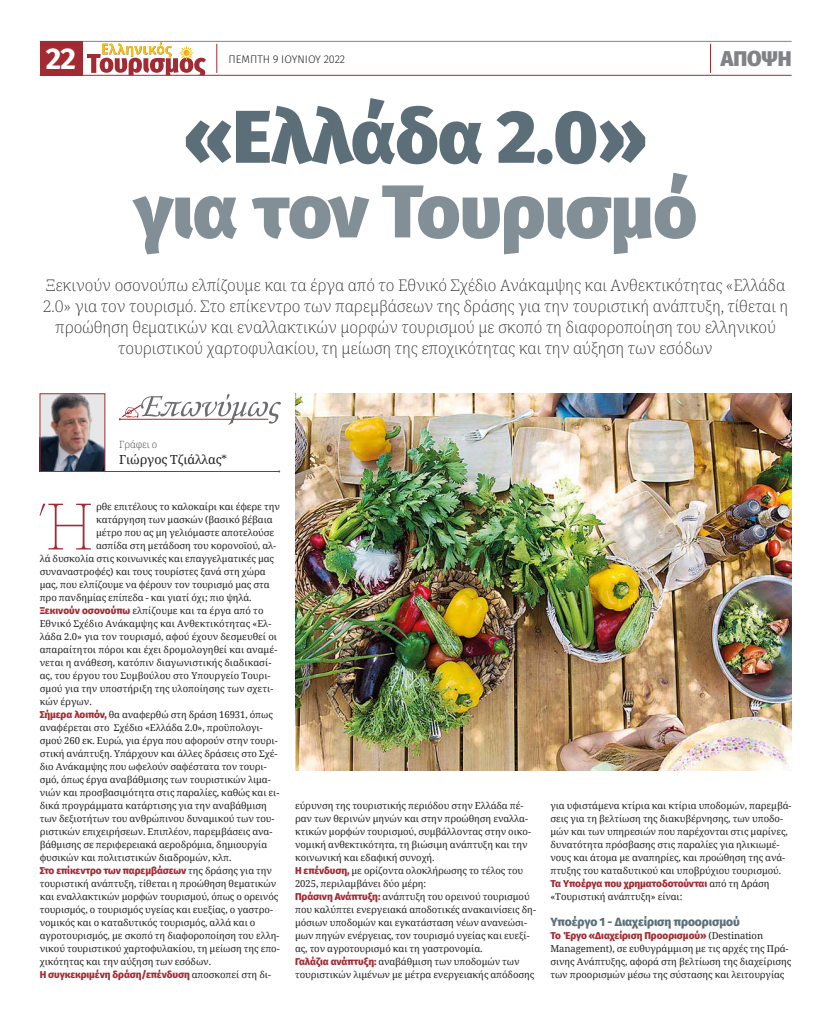
<style>
.page{position:relative;width:820px;height:1021px;background:#fff}
.page>*{position:absolute;margin:0;border:0;box-sizing:border-box;transform-origin:0 0}
._1_TITLOS_52{font:800 74.6px/74.6px "Fira Sans";letter-spacing:-.005em;color:#828f96;text-align:center}
._4_ARTHRA_ARXIGRAMMA{font:100 64.1px "Noto Serif";color:#a22b33}
.t1{font:700 30px "Fira Sans";color:#fff}
.t2{font:900 21px "Fira Sans";letter-spacing:.005em;color:#808285}
._1_YPOTITLOS{font:200 16px/21px "Noto Serif";letter-spacing:-.01em;color:#231f20;text-align:center}
._1_YPOTITLOS-2{font:12.5px "Noto Serif";letter-spacing:-.01em;color:#231f20}
._1_MESOTITLOS{font:800 12px "Fira Sans";letter-spacing:-.005em;color:#5c6f78}
.t3{font:300 11px "Fira Sans";color:#231f20}
._4__ARTHRA_KEIMENO{font:800 10px "Fira Sans";letter-spacing:-.005em;color:#a22b33}
._1_YPOTITLOS-3{font:200 10px "Noto Serif";letter-spacing:-.01em;color:#231f20}
._4__ARTHRA_KEIMENO-2{font:9.5px/13px "Noto Serif";letter-spacing:-.01em;color:#231f20}
._4_ARTHRA_ARXIGRAMMA-2{font:9.5px "Noto Serif";letter-spacing:-.01em;color:#231f20}
.s1{color:#5c6f78}
.s2{font-size:11px}
.s3{font-family:"Fira Sans";font-weight:800;font-size:10px;color:#a22b33}
.s4{font-family:"Noto Serif";font-weight:400;font-size:9.5px;color:#231f20}
</style>
<div class="page">
<hr style="left:40px;top:41px;width:751px;height:1px;background:#808285">
<svg style="left:87px;top:42px;width:119px;height:33px"></svg>
<div style="left:40px;top:41px;width:42px;height:35px;background:#a22b33"></div>
<hr style="left:40px;top:75px;width:751px;height:1px;background:#a22b33">
<svg style="left:216px;top:44px;width:1px;height:29px"></svg>
<svg style="left:710px;top:44px;width:1px;height:29px"></svg>
<img style="left:295px;top:393px;width:496px;height:377px">
<hr style="left:60px;top:471px;width:219px;height:1px;background:#a22b33">
<img style="left:42px;top:395px;width:61px;height:75px">
<div style="left:40px;top:393px;width:65px;height:79px;border:1px solid #a22b33"></div>
<svg style="left:119px;top:394px;width:162px;height:31px"></svg>
<h3 class="t1" style="left:46px;top:33px;width:32px">22</h3>
<p class="t3" style="left:228px;top:52px;width:118px">ΠΕΜΠΤΗ 9 ΙΟΥΝΙΟΥ 2022</p>
<h3 class="t2" style="left:720px;top:40px;width:72px">ΑΠΟΨΗ</h3>
<p class="_1_TITLOS_52" style="left:134px;top:92px;width:564px"><span class="s1">«Ελλάδα 2.0» </span>για τον Τουρισμό</p>
<p class="_1_YPOTITLOS" style="left:43px;top:275px;width:746px">Ξεκινούν οσονούπω ελπίζουμε και τα έργα από το Εθνικό Σχέδιο Ανάκαμψης και Ανθεκτικότητας «Ελλάδα 2.0» για τον τουρισμό. Στο επίκεντρο των παρεμβάσεων της δράσης για την τουριστική ανάπτυξη, τίθεται η προώθηση θεματικών και εναλλακτικών μορφών τουρισμού με σκοπό τη διαφοροποίηση του ελληνικού τουριστικού χαρτοφυλακίου, τη μείωση της εποχικότητας και την αύξηση των εσόδων</p>
<p class="_1_YPOTITLOS-3" style="left:119px;top:438px;width:39px">Γράφει o</p>
<p class="_1_YPOTITLOS-2" style="left:119px;top:450px;width:109px">Γιώργος Τζιάλλας<span class="s2">*</span></p>
<p class="_4_ARTHRA_ARXIGRAMMA" style="left:40px;top:483px;width:56px">Ή</p>
<p class="_4_ARTHRA_ARXIGRAMMA-2" style="left:96px;top:500px;width:185px">ρθε επιτέλους το καλοκαίρι και έφερε την</p>
<p class="_4_ARTHRA_ARXIGRAMMA-2" style="left:96px;top:513px;width:178px">κατάργηση των μασκών (βασικό βέβαια</p>
<p class="_4_ARTHRA_ARXIGRAMMA-2" style="left:96px;top:526px;width:179px">μέτρο που ας μη γελιόμαστε αποτελούσε</p>
<p class="_4_ARTHRA_ARXIGRAMMA-2" style="left:96px;top:539px;width:181px">ασπίδα στη μετάδοση του κορονοϊού, αλ-</p>
<p class="_4_ARTHRA_ARXIGRAMMA-2" style="left:40px;top:552px;width:236px">λά δυσκολία στις κοινωνικές και επαγγελματικές μας</p>
<p class="_4_ARTHRA_ARXIGRAMMA-2" style="left:40px;top:565px;width:227px">συναναστροφές) και τους τουρίστες ξανά στη χώρα</p>
<p class="_4_ARTHRA_ARXIGRAMMA-2" style="left:40px;top:578px;width:231px">μας, που ελπίζουμε να φέρουν τον τουρισμό μας στα</p>
<p class="_4_ARTHRA_ARXIGRAMMA-2" style="left:40px;top:591px;width:213px">προ πανδημίας επίπεδα - και γιατί όχι; πιο ψηλά.</p>
<p class="_4__ARTHRA_KEIMENO-2" style="left:40px;top:604px;width:239px"><span class="s3">Ξεκινούν οσονούπω</span> ελπίζουμε και τα έργα από το Εθνικό Σχέδιο Ανάκαμψης και Ανθεκτικότητας «Ελ&shy;λάδα 2.0» για τον τουρισμό, αφού έχουν δεσμευθεί οι απαραίτητοι πόροι και έχει δρομολογηθεί και αναμέ&shy;νεται η ανάθεση, κατόπιν διαγωνιστικής διαδικασί&shy;ας, του έργου του Συμβούλου στο Υπουργείο Τουρι&shy;σμού για την υποστήριξη της υλοποίησης των σχετι&shy;κών έργων.</p>
<p class="_4__ARTHRA_KEIMENO-2" style="left:40px;top:708px;width:241px"><span class="s3">Σήμερα λοιπόν,</span> θα αναφερθώ στη δράση 16931, όπως αναφέρεται στο Σχέδιο «Ελλάδα 2.0», προϋπολογι&shy;σμού 260 εκ. Ευρώ, για έργα που αφορούν στην τουρι&shy;στική ανάπτυξη. Υπάρχουν και άλλες δράσεις στο Σχέ&shy;διο Ανάκαμψης που ωφελούν σαφέστατα τον τουρι&shy;σμό, όπως έργα αναβάθμισης των τουριστικών λιμα&shy;νιών και προσβασιμότητα στις παραλίες, καθώς και ει&shy;δικά προγράμματα κατάρτισης για την αναβάθμιση των δεξιοτήτων του ανθρώπινου δυναμικού των του&shy;ριστικών επιχειρήσεων. Επιπλέον, παρεμβάσεις ανα&shy;βάθμισης σε περιφερειακά αεροδρόμια, δημιουργία φυσικών και πολιτιστικών διαδρομών, κλπ.</p>
<p class="_4__ARTHRA_KEIMENO" style="left:40px;top:862px;width:234px">Στο επίκεντρο των παρεμβάσεων <span class="s4">της δράσης για την</span></p>
<p class="_4__ARTHRA_KEIMENO-2" style="left:40px;top:877px;width:241px">τουριστική ανάπτυξη, τίθεται η προώθηση θεματικών και εναλλακτικών μορφών τουρισμού, όπως ο ορεινός τουρισμός, ο τουρισμός υγείας και ευεξίας, ο γαστρο&shy;νομικός και ο καταδυτικός τουρισμός, αλλά και ο αγροτουρισμός, με σκοπό τη διαφοροποίηση του ελλη&shy;νικού τουριστικού χαρτοφυλακίου, τη μείωση της επο&shy;χικότητας και την αύξηση των εσόδων.</p>
<p class="_4__ARTHRA_KEIMENO" style="left:40px;top:966px;width:233px">Η συγκεκριμένη δράση/επένδυση <span class="s4">αποσκοπεί στη δι-</span></p>
<p class="_4__ARTHRA_KEIMENO-2" style="left:295px;top:799px;width:237px">εύρυνση της τουριστικής περιόδου στην Ελλάδα πέ&shy;ραν των θερινών μηνών και στην προώθηση εναλλα&shy;κτικών μορφών τουρισμού, συμβάλλοντας στην οικο&shy;νομική ανθεκτικότητα, τη βιώσιμη ανάπτυξη και την κοινωνική και εδαφική συνοχή.</p>
<p class="_4__ARTHRA_KEIMENO-2" style="left:295px;top:864px;width:229px"><span class="s3">Η επένδυση,</span> με ορίζοντα ολοκλήρωσης το τέλος του<br>2025, περιλαμβάνει δύο μέρη:</p>
<p class="_4__ARTHRA_KEIMENO-2" style="left:295px;top:890px;width:242px"><span class="s3">Πράσινη Ανάπτυξη:</span> ανάπτυξη του ορεινού τουρισμού που καλύπτει ενεργειακά αποδοτικές ανακαινίσεις δη&shy;μόσιων υποδομών και εγκατάσταση νέων ανανεώσι&shy;μων πηγών ενέργειας, τον τουρισμό υγείας και ευεξί&shy;ας, τον αγροτουρισμό και τη γαστρονομία.</p>
<p class="_4__ARTHRA_KEIMENO-2" style="left:295px;top:955px;width:240px"><span class="s3">Γαλάζια ανάπτυξη:</span> αναβάθμιση των υποδομών των τουριστικών λιμένων με μέτρα ενεργειακής απόδοσης</p>
<p class="_4__ARTHRA_KEIMENO-2" style="left:550px;top:799px;width:242px">για υφιστάμενα κτίρια και κτίρια υποδομών, παρεμβά&shy;σεις για τη βελτίωση της διακυβέρνησης, των υποδο&shy;μών και των υπηρεσιών που παρέχονται στις μαρίνες, δυνατότητα πρόσβασης στις παραλίες για ηλικιωμέ&shy;νους και άτομα με αναπηρίες, και προώθηση της ανά&shy;πτυξης του καταδυτικού και υποβρύχιου τουρισμού.</p>
<p class="_4__ARTHRA_KEIMENO" style="left:550px;top:875px;width:220px">Τα Υποέργα που χρηματοδοτούνται <span class="s4">από τη Δράση</span></p>
<p class="_4__ARTHRA_KEIMENO-2" style="left:550px;top:890px;width:133px">«Τουριστική ανάπτυξη» είναι:</p>
<p class="_1_MESOTITLOS" style="left:550px;top:911px;width:191px">Υποέργο 1 - Διαχείριση προορισμού</p>
<p class="_4__ARTHRA_KEIMENO" style="left:550px;top:927px;width:214px">Το Έργο «Διαχείριση Προορισμού» <span class="s4">(Destination</span></p>
<p class="_4__ARTHRA_KEIMENO-2" style="left:550px;top:942px;width:242px">Management), σε ευθυγράμμιση με τις αρχές της Πρά&shy;σινης Ανάπτυξης, αφορά στη βελτίωση της διαχείρισης των προορισμών μέσω της σύστασης και λειτουργίας</p>
</div>
